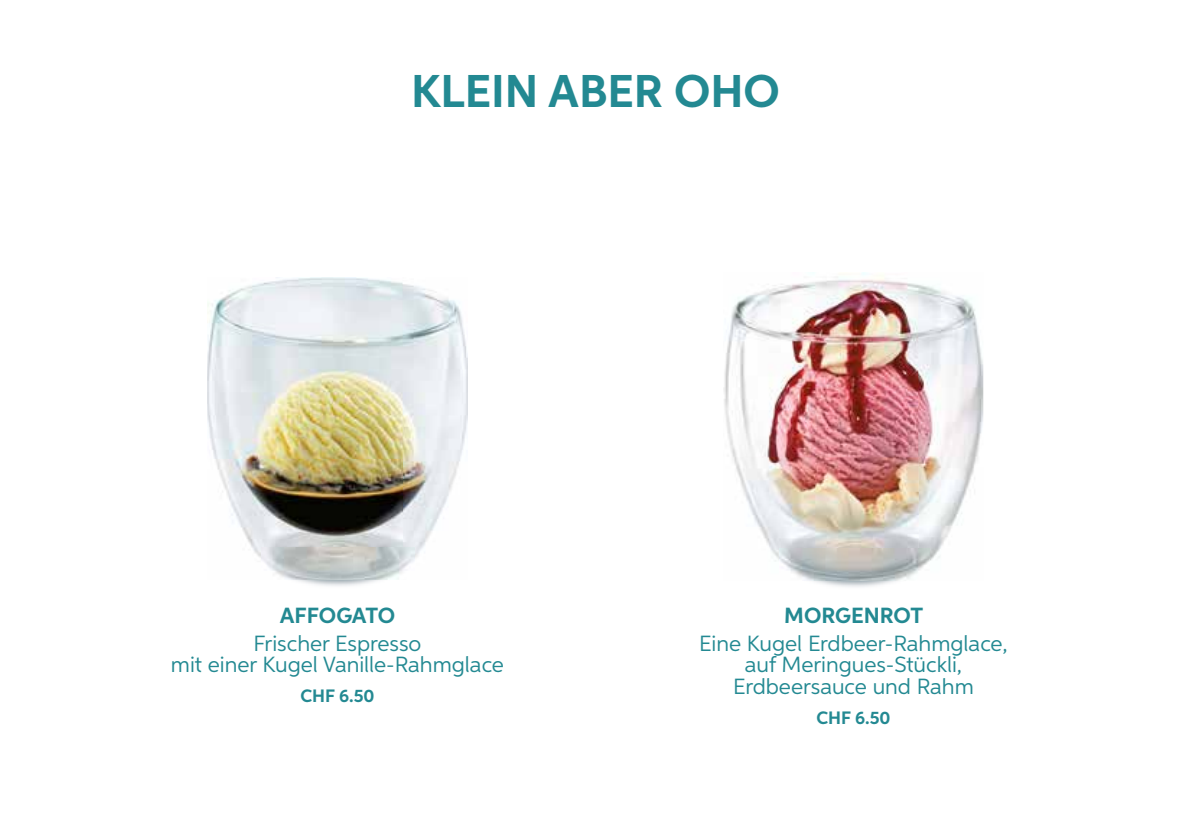
<style>
.page{position:relative;width:1191px;height:840px;background:#fff}
.page>*{position:absolute;margin:0;border:0;box-sizing:border-box;transform-origin:0 0}
.t1{font:700 46px "Aspira";color:#238992}
.t2{font:22px/21.6px "Aspira";color:#238992;text-align:center}
.t3{font:700 22px "Aspira";color:#238992}
.t4{font:700 18px "Aspira";color:#238992}
</style>
<div class="page">
<img style="left:207px;top:277px;width:261px;height:302px">
<img style="left:724px;top:272px;width:259px;height:308px">
<h1 class="t1" style="left:411px;top:63px;width:370px">KLEIN ABER OHO</h1>
<p class="t3" style="left:280px;top:601px;width:117px">AFFOGATO</p>
<p class="t2" style="left:171px;top:631px;width:334px">Frischer Espresso<br>mit einer Kugel Vanille-Rahmglace</p>
<p class="t4" style="left:300px;top:684px;width:76px">CHF 6.50</p>
<p class="t3" style="left:784px;top:601px;width:141px">MORGENROT</p>
<p class="t2" style="left:699px;top:631px;width:310px">Eine Kugel Erdbeer-Rahmglace, auf Meringues-Stückli,<br>Erdbeersauce und Rahm</p>
<p class="t4" style="left:816px;top:706px;width:76px">CHF 6.50</p>
</div>
